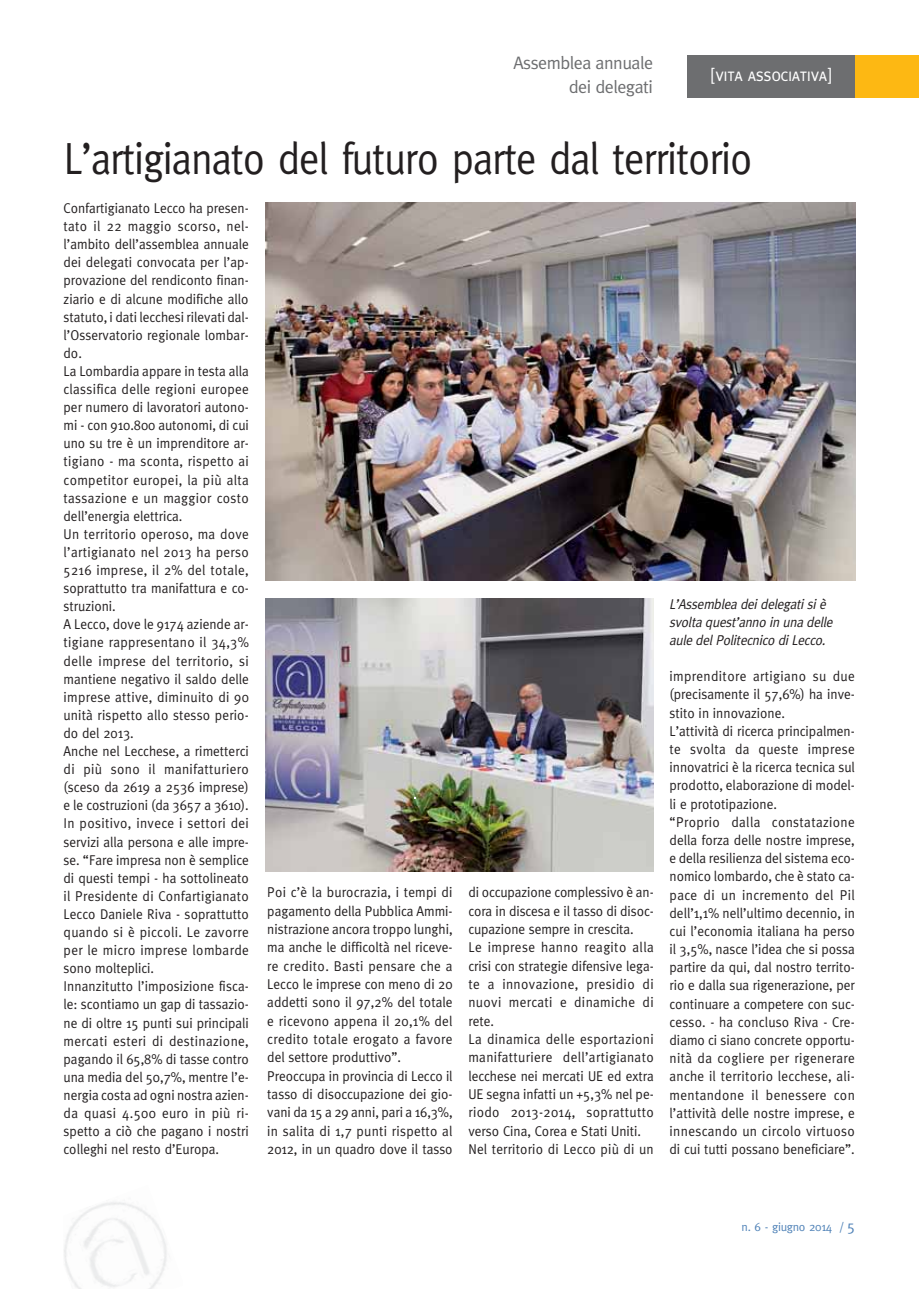
<style>
.page{position:relative;width:919px;height:1289px;background:#fff}
.page>*{position:absolute;margin:0;border:0;box-sizing:border-box;transform-origin:0 0}
.t1{font:45px "Meta";letter-spacing:-.025em;color:#231f20;scale:.9 1}
.t2{font:18px/24px "Meta";letter-spacing:-.025em;color:#6d6e70;text-align:right}
.t3{font:18px "Meta Caps";letter-spacing:-.025em;color:#fff}
.t4{font:14.25px/18.1px "Meta";color:#231f20;scale:.94 1}
.t5{font:italic 14.25px/18px "Meta";color:#231f20;scale:.94 1}
.t6{font:12px "Meta";letter-spacing:-.025em;color:#5183b8}
.s1{font-size:15px}
</style>
<div class="page">
<img style="left:265px;top:599px;width:388px;height:272px">
<img style="left:265px;top:203px;width:590px;height:378px">
<div style="left:687px;top:55px;width:168px;height:43px;background:#6d6e70"></div>
<div style="left:855px;top:55px;width:63px;height:43px;background:#fdb813"></div>
<p class="t2" style="left:513px;top:52px;width:141px">Assemblea annuale dei delegati</p>
<p class="t3" style="left:711px;top:64px;width:122px">[vita associativa]</p>
<h1 class="t1" style="left:64px;top:141px;width:766px">L’artigianato del futuro parte dal territorio</h1>
<p class="t4" style="left:64px;top:200px;width:199px">Confartigianato Lecco ha presen&shy;tato il 22 maggio scorso, nel&shy;l’ambito dell’assemblea annuale dei delegati convocata per l’ap&shy;provazione del rendiconto finan&shy;ziario e di alcune modifiche allo statuto, i dati lecchesi rilevati dal&shy;l’Osservatorio regionale lombar&shy;do.<br>La Lombardia appare in testa alla classifica delle regioni europee per numero di lavoratori autono&shy;mi - con 910.800 autonomi, di cui uno su tre è un imprenditore ar&shy;tigiano - ma sconta, rispetto ai competitor europei, la più alta tassazione e un maggior costo dell’energia elettrica.<br>Un territorio operoso, ma dove l’artigianato nel 2013 ha perso<br>5216 imprese, il 2% del totale, soprattutto tra manifattura e co&shy;struzioni.<br>A Lecco, dove le 9174 aziende ar&shy;tigiane rappresentano il 34,3% delle imprese del territorio, si mantiene negativo il saldo delle imprese attive, diminuito di 90 unità rispetto allo stesso perio&shy;do del 2013.<br>Anche nel Lecchese, a rimetterci di più sono il manifatturiero (sceso da 2619 a 2536 imprese) e le costruzioni (da 3657 a 3610).<br>In positivo, invece i settori dei servizi alla persona e alle impre&shy;se. “Fare impresa non è semplice di questi tempi - ha sottolineato il Presidente di Confartigianato<br>Lecco Daniele Riva - soprattutto quando si è piccoli. Le zavorre per le micro imprese lombarde sono molteplici.<br>Innanzitutto l’imposizione fisca&shy;le: scontiamo un gap di tassazio&shy;ne di oltre 15 punti sui principali mercati esteri di destinazione, pagando il 65,8% di tasse contro una media del 50,7%, mentre l’e&shy;nergia costa ad ogni nostra azien&shy;da quasi 4.500 euro in più ri&shy;spetto a ciò che pagano i nostri colleghi nel resto d’Europa.</p>
<p class="t4" style="left:267px;top:884px;width:199px">Poi c’è la burocrazia, i tempi di pagamento della Pubblica Ammi&shy;nistrazione ancora troppo lunghi, ma anche le difficoltà nel riceve&shy;re credito. Basti pensare che a<br>Lecco le imprese con meno di 20 addetti sono il 97,2% del totale e ricevono appena il 20,1% del credito totale erogato a favore del settore produttivo”.<br>Preoccupa in provincia di Lecco il tasso di disoccupazione dei gio&shy;vani da 15 a 29 anni, pari a 16,3%, in salita di 1,7 punti rispetto al<br>2012, in un quadro dove il tasso</p>
<p class="t4" style="left:468px;top:884px;width:199px">di occupazione complessivo è an&shy;cora in discesa e il tasso di disoc&shy;cupazione sempre in crescita.<br>Le imprese hanno reagito alla crisi con strategie difensive lega&shy;te a innovazione, presidio di nuovi mercati e dinamiche di rete.<br>La dinamica delle esportazioni manifatturiere dell’artigianato lecchese nei mercati UE ed extra<br>UE segna infatti un +5,3% nel pe&shy;riodo 2013-2014, soprattutto verso Cina, Corea e Stati Uniti.<br>Nel territorio di Lecco più di un</p>
<p class="t5" style="left:669px;top:596px;width:178px">L’Assemblea deidelegatisiè svolta quest’anno in una delle aule delPolitecnico diLecco.</p>
<p class="t4" style="left:669px;top:668px;width:199px">imprenditore artigiano su due (precisamente il 57,6%) ha inve&shy;stito in innovazione.<br>L’attività di ricerca principalmen&shy;te svolta da queste imprese innovatrici è la ricerca tecnica sul prodotto, elaborazione di model&shy;li e prototipazione.<br>“Proprio dalla constatazione della forza delle nostre imprese, e della resilienza del sistema eco&shy;nomico lombardo, che è stato ca&shy;pace di un incremento del Pil dell’1,1% nell’ultimo decennio, in cui l’economia italiana ha perso il 3,5%, nasce l’idea che si possa partire da qui, dal nostro territo&shy;rio e dalla sua rigenerazione, per continuare a competere con suc&shy;cesso. - ha concluso Riva - Cre&shy;diamo ci siano concrete opportu&shy;nità da cogliere per rigenerare anche il territorio lecchese, ali&shy;mentandone il benessere con l’attività delle nostre imprese, e innescando un circolo virtuoso di cui tutti possano beneficiare”.</p>
<p class="t6" style="left:741px;top:1221px;width:115px">n. 6 - giugno 2014 / <span class="s1">5</span></p>
</div>
